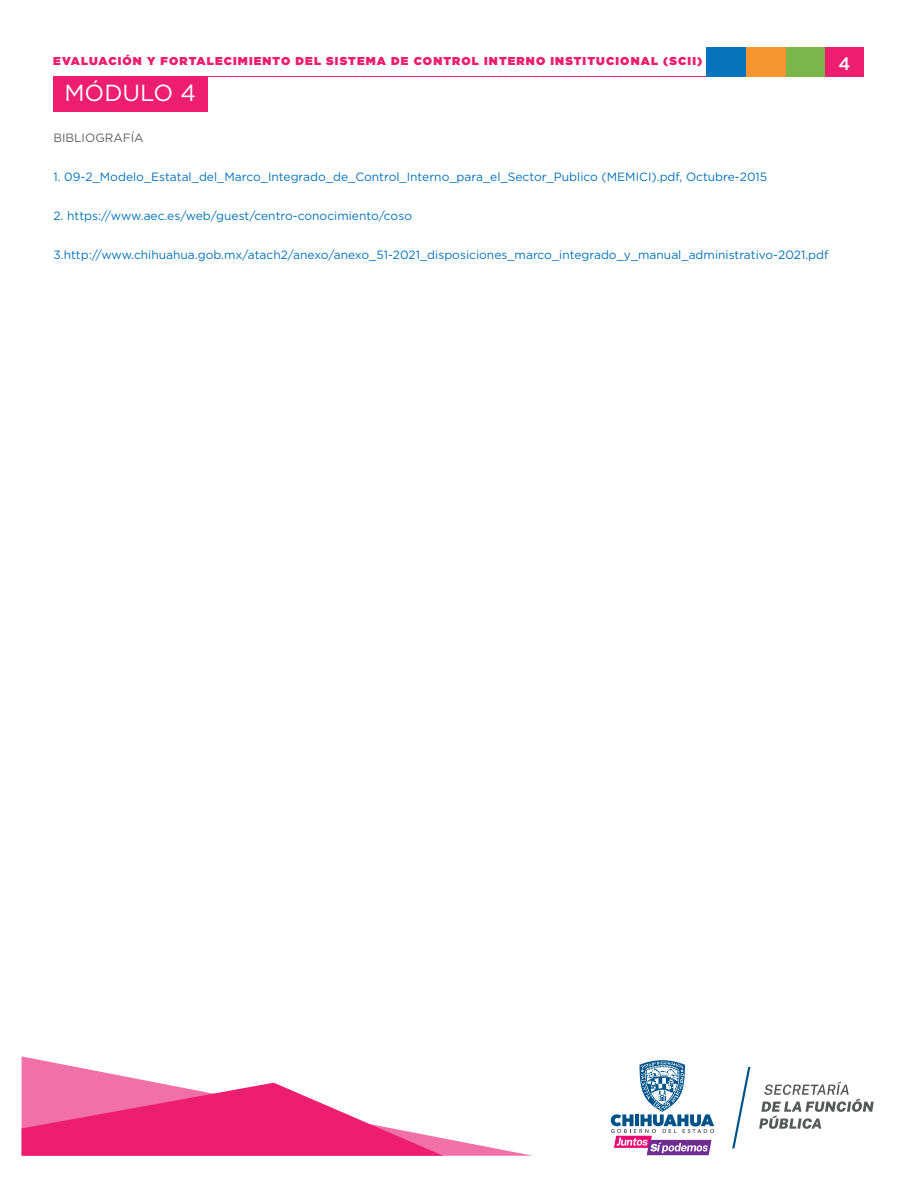
<style>
.page{position:relative;width:918px;height:1188px;background:#fff}
.page>*{position:absolute;margin:0;border:0;box-sizing:border-box;transform-origin:0 0}
.t1{font:23.25px "Gotham";color:#fff}
.t2{font:500 18px "Gotham";color:#fff;scale:.96 1}
.t3{font:12px "Gotham";color:#0774bc}
.t4{font:12px "Gotham";color:#606160}
.t5{font:900 11.4px "Gotham";letter-spacing:.1em;color:#ed1d6f}
</style>
<div class="page">
<div style="left:825px;top:47px;width:39px;height:30px;background:#ed1d6f"></div>
<div style="left:785px;top:47px;width:40px;height:30px;background:#7cb64a"></div>
<hr style="left:53px;top:77px;width:693px;height:1px;background:#ed1d6f">
<div style="left:746px;top:47px;width:39px;height:30px;background:#f79531"></div>
<div style="left:707px;top:47px;width:39px;height:30px;background:#0774bc"></div>
<div style="left:53px;top:77px;width:154px;height:34px;background:#ed1d6f"></div>
<svg style="left:22px;top:1056px;width:511px;height:100px"></svg>
<svg style="left:22px;top:1083px;width:421px;height:73px"></svg>
<svg style="left:611px;top:1060px;width:103px;height:95px"></svg>
<svg style="left:732px;top:1067px;width:18px;height:82px"></svg>
<svg style="left:759px;top:1082px;width:115px;height:47px"></svg>
<p class="t5" style="left:53px;top:53px;width:651px">EVALUACIÓN Y FORTALECIMIENTO DEL SISTEMA DE CONTROL INTERNO INSTITUCIONAL (SCII)</p>
<h2 class="t2" style="left:838px;top:52px;width:14px">4</h2>
<h1 class="t1" style="left:64px;top:78px;width:133px">MÓDULO 4</h1>
<p class="t4" style="left:53px;top:130px;width:92px">BIBLIOGRAFÍA</p>
<p class="t3" style="left:53px;top:169px;width:715px">1. 09-2_Modelo_Estatal_del_Marco_Integrado_de_Control_Interno_para_el_Sector_Publico (MEMICI).pdf, Octubre-2015</p>
<p class="t3" style="left:53px;top:208px;width:360px">2. https://www.aec.es/web/guest/centro-conocimiento/coso</p>
<p class="t3" style="left:53px;top:247px;width:777px">3.http://www.chihuahua.gob.mx/atach2/anexo/anexo_51-2021_disposiciones_marco_integrado_y_manual_administrativo-2021.pdf</p>
</div>
